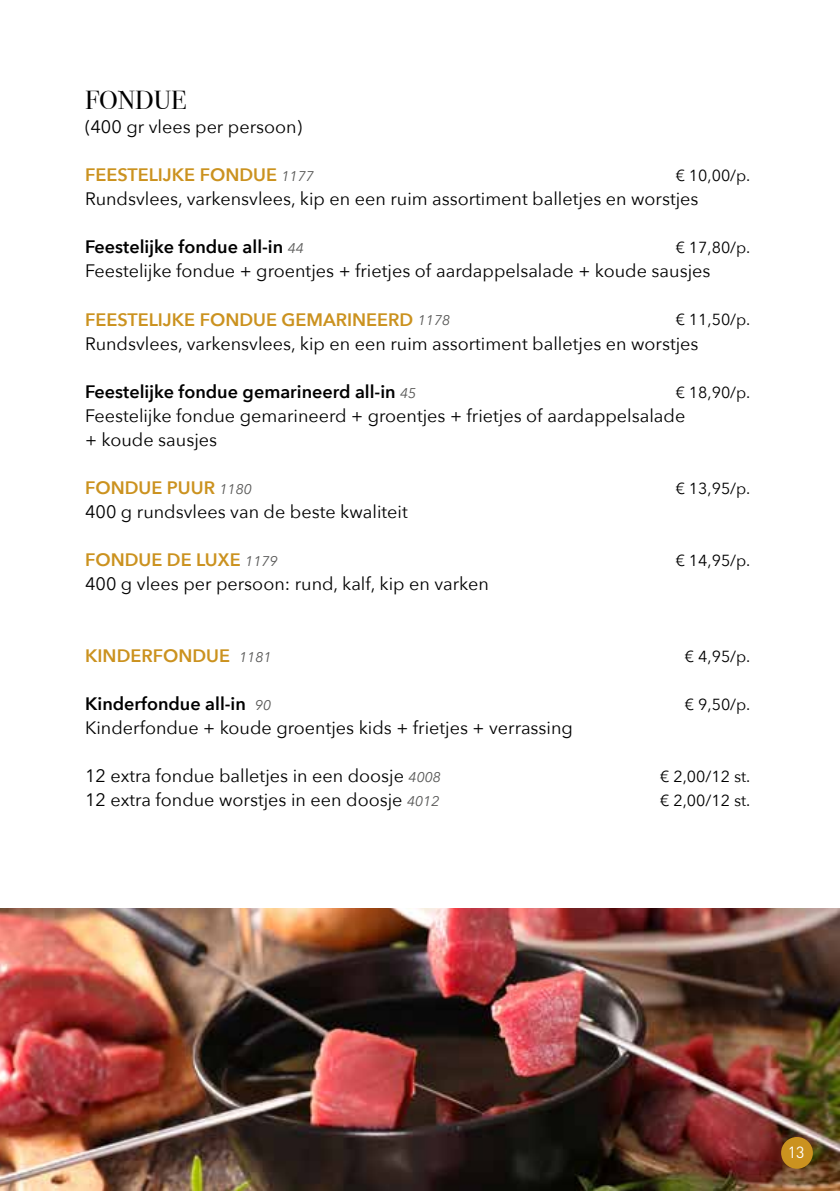
<style>
.page{position:relative;width:840px;height:1191px;background:#fff}
.page>*{position:absolute;margin:0;border:0;box-sizing:border-box;transform-origin:0 0}
.t1{font:26px "Bodoni Svty Two ITCTT";color:#000}
.t2{font:18px/24px "Avenir Next";color:#000}
.t3{font:600 18px "Avenir Next";color:#cb921f}
.t4{font:600 18px "Avenir Next";color:#000}
.t5{font:16px "Avenir Next";color:#000}
.t6{font:16px "DINOT";color:#fff}
.s1{font-weight:400;font-style:italic;font-size:14px;color:#575756}
.s2{font-style:italic;font-size:14px;color:#575756}
</style>
<div class="page">
<img style="left:0;top:909px;width:839px;height:282px">
<div style="left:780px;top:1137px;width:32px;height:31px;background:#cb921f;border-radius:50%"></div>
<h1 class="t1" style="left:85px;top:79px;width:102px">FONDUE</h1>
<p class="t2" style="left:85px;top:114px;width:218px">(400 gr vlees per persoon)</p>
<p class="t3" style="left:85px;top:160px;width:230px">FEESTELIJKE FONDUE <span class="s1">1177</span></p>
<p class="t5" style="left:675px;top:162px;width:76px">€ 10,00/p.</p>
<p class="t2" style="left:85px;top:186px;width:614px">Rundsvlees, varkensvlees, kip en een ruim assortiment balletjes en worstjes</p>
<p class="t4" style="left:85px;top:232px;width:220px">Feestelijke fondue all-in <span class="s1">44</span></p>
<p class="t5" style="left:675px;top:234px;width:76px">€ 17,80/p.</p>
<p class="t2" style="left:85px;top:258px;width:626px">Feestelijke fondue + groentjes + frietjes of aardappelsalade + koude sausjes</p>
<p class="t3" style="left:85px;top:304px;width:366px">FEESTELIJKE FONDUE GEMARINEERD <span class="s1">1178</span></p>
<p class="t5" style="left:675px;top:306px;width:76px">€ 11,50/p.</p>
<p class="t2" style="left:85px;top:330px;width:614px">Rundsvlees, varkensvlees, kip en een ruim assortiment balletjes en worstjes</p>
<p class="t4" style="left:85px;top:376px;width:332px">Feestelijke fondue gemarineerd all-in <span class="s1">45</span></p>
<p class="t5" style="left:675px;top:378px;width:76px">€ 18,90/p.</p>
<p class="t2" style="left:85px;top:402px;width:601px">Feestelijke fondue gemarineerd + groentjes + frietjes of aardappelsalade + koude sausjes</p>
<p class="t3" style="left:85px;top:472px;width:168px">FONDUE PUUR <span class="s1">1180</span></p>
<p class="t5" style="left:675px;top:474px;width:76px">€ 13,95/p.</p>
<p class="t2" style="left:85px;top:498px;width:324px">400 g rundsvlees van de beste kwaliteit</p>
<p class="t3" style="left:85px;top:544px;width:194px">FONDUE DE LUXE <span class="s1">1179</span></p>
<p class="t5" style="left:675px;top:546px;width:76px">€ 14,95/p.</p>
<p class="t2" style="left:85px;top:570px;width:405px">400 g vlees per persoon: rund, kalf, kip en varken</p>
<p class="t3" style="left:85px;top:640px;width:188px">KINDERFONDUE <span class="s1">1181</span></p>
<p class="t5" style="left:684px;top:642px;width:67px">€ 4,95/p.</p>
<p class="t4" style="left:85px;top:688px;width:187px">Kinderfondue all-in <span class="s1">90</span></p>
<p class="t5" style="left:684px;top:690px;width:67px">€ 9,50/p.</p>
<p class="t2" style="left:85px;top:714px;width:489px">Kinderfondue + koude groentjes kids + frietjes + verrassing</p>
<p class="t2" style="left:85px;top:762px;width:357px">12 extra fondue balletjes in een doosje <span class="s2">4008</span></p>
<p class="t5" style="left:659px;top:762px;width:92px">€ 2,00/12 st.</p>
<p class="t2" style="left:85px;top:786px;width:356px">12 extra fondue worstjes in een doosje <span class="s2">4012</span></p>
<p class="t5" style="left:659px;top:786px;width:92px">€ 2,00/12 st.</p>
<p class="t6" style="left:787px;top:1141px;width:18px">13</p>
</div>
